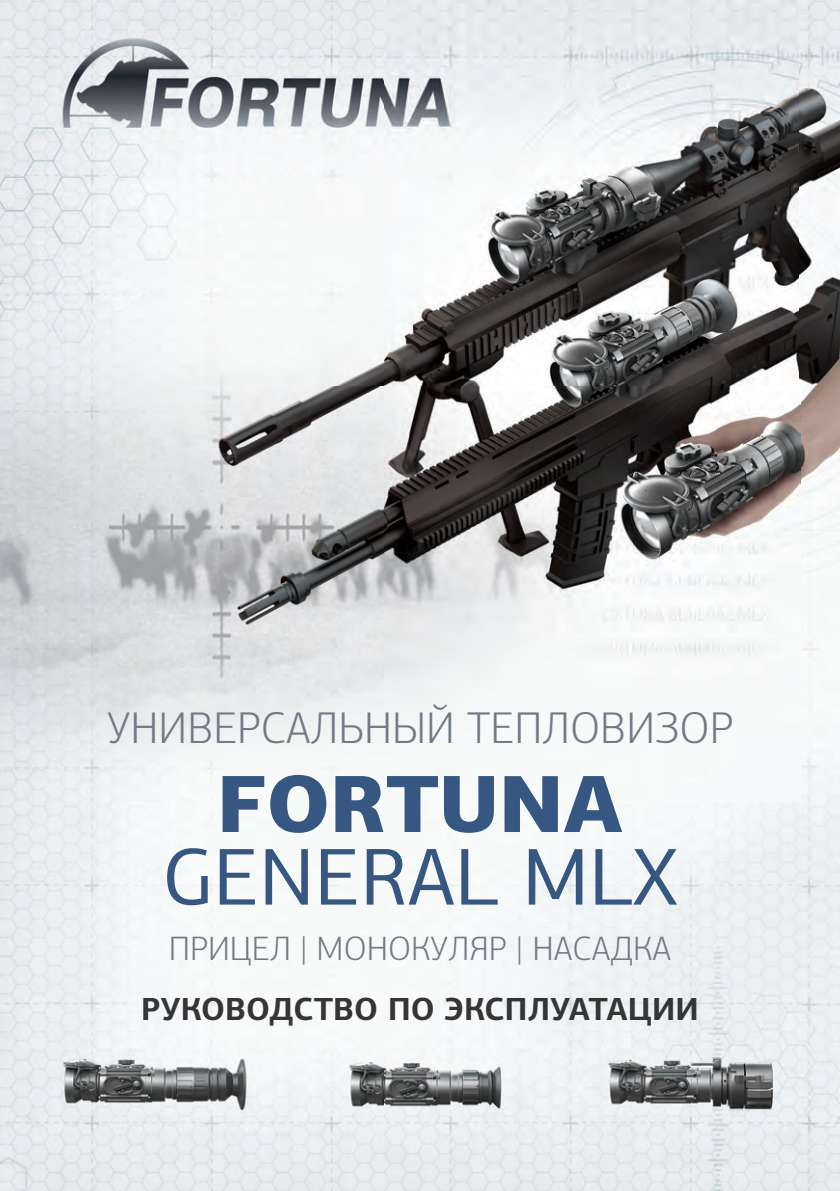
<style>
.page{position:relative;width:840px;height:1191px;background:#fff}
.page>*{position:absolute;margin:0;border:0;box-sizing:border-box;transform-origin:0 0}
.t1{font:81px "PF Agora Sans Pro";color:#355782}
.t2{font:900 81px "PF Agora Sans Pro";color:#355782}
.t3{font:300 44.8px "PF Agora Sans Pro";color:#727b85}
.t4{font:300 34px "PF Agora Sans Pro";color:#727b85}
.t5{font:700 32px "PF Agora Sans Pro";color:#353535}
</style>
<div class="page">
<img style="left:0;top:0;width:839px;height:1191px">
<h2 class="t3" style="left:107px;top:701px;width:627px">УНИВЕРСАЛЬНЫЙ ТЕПЛОВИЗОР</h2>
<h1 class="t2" style="left:217px;top:750px;width:407px">FORTUNA</h1>
<h1 class="t1" style="left:162px;top:828px;width:516px">GENERAL MLX</h1>
<p class="t4" style="left:169px;top:928px;width:503px">ПРИЦЕЛ | МОНОКУЛЯР | НАСАДКА</p>
<p class="t5" style="left:141px;top:988px;width:558px">РУКОВОДСТВО ПО ЭКСПЛУАТАЦИИ</p>
</div>
